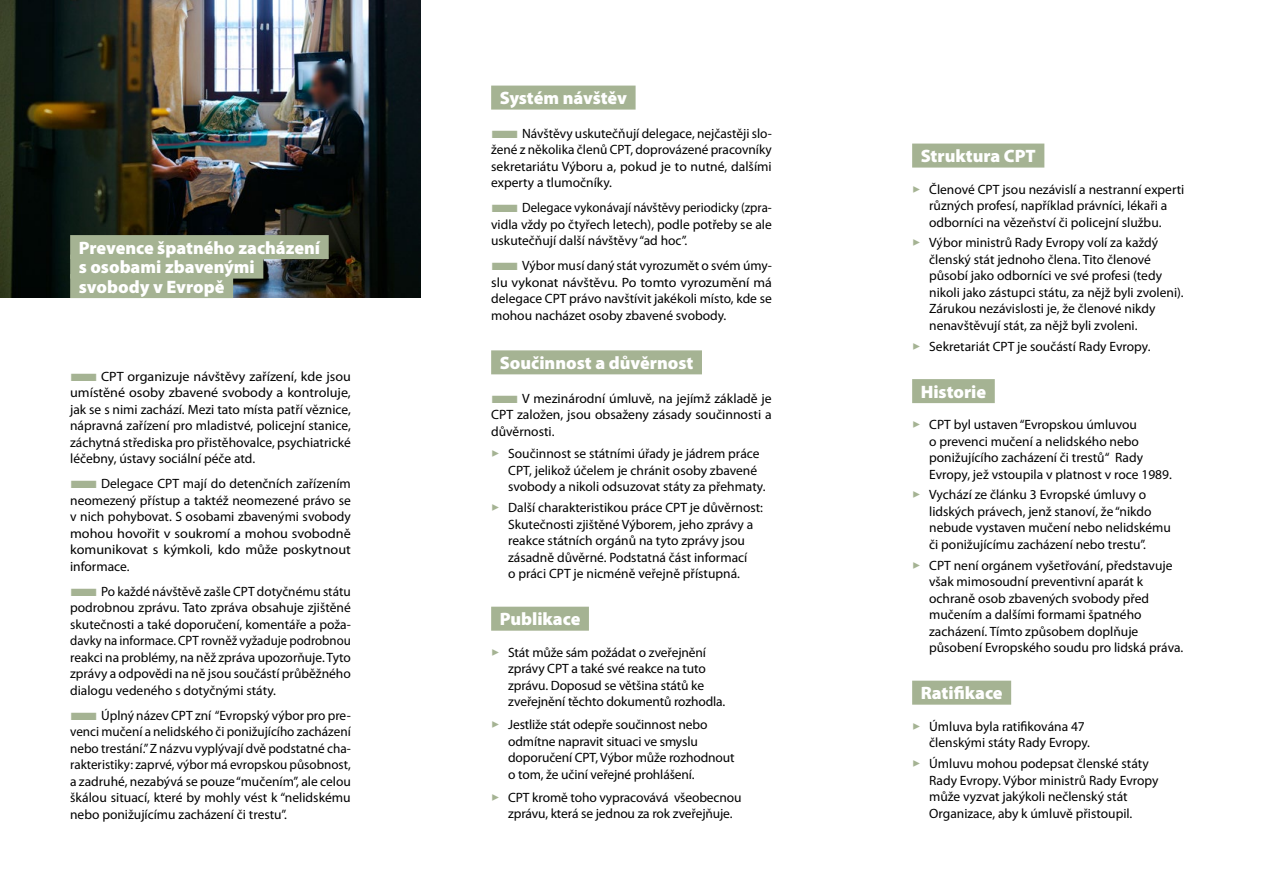
<style>
.page{position:relative;width:1263px;height:893px;background:#fff}
.page>*{position:absolute;margin:0;border:0;box-sizing:border-box;transform-origin:0 0}
.t1{font:900 18px/19.5px "Myriad Pro";color:#fff}
.t2{font:13.5px/16.5px "Myriad Pro";color:#000}
.t3{font:13.5px/16.5px "Myriad Pro";color:#000;text-align:justify;scale:1.04 1}
.t4{font:13.5px/16.5px "Myriad Pro";color:#000;text-align:justify;scale:.95 1}
.s1{color:#a5b393}
</style>
<div class="page">
<img style="left:0;top:0;width:421px;height:298px">
<div style="left:70px;top:235px;width:259px;height:24px;background:#a5b393"></div>
<div style="left:70px;top:255px;width:193px;height:24px;background:#a5b393"></div>
<div style="left:70px;top:274px;width:163px;height:24px;background:#a5b393"></div>
<div style="left:491px;top:86px;width:145px;height:24px;background:#a5b393"></div>
<div style="left:491px;top:350px;width:211px;height:24px;background:#a5b393"></div>
<div style="left:491px;top:607px;width:98px;height:24px;background:#a5b393"></div>
<div style="left:912px;top:144px;width:132px;height:24px;background:#a5b393"></div>
<div style="left:912px;top:379px;width:83px;height:24px;background:#a5b393"></div>
<div style="left:912px;top:681px;width:99px;height:24px;background:#a5b393"></div>
<h1 class="t1" style="left:79px;top:237px;width:243px">Prevence špatného zacházení s osobami zbavenými svobody v Evropě</h1>
<p class="t3" style="left:70px;top:368px;width:271px"><span class="s1">■</span>CPT organizuje návštěvy zařízení, kde jsou umístěné osoby zbavené svobody a kontroluje, jak se s nimi zachází. Mezi tato místa patří věznice, nápravná zařízení pro mladistvé, policejní stanice, záchytná střediska pro přistěhovalce, psychiatrické léčebny, ústavy sociální péče atd.</p>
<p class="t2" style="left:70px;top:475px;width:282px;text-align:justify"><span class="s1">■</span>Delegace CPT mají do detenčních zařízením neomezený přístup a taktéž neomezené právo se v nich pohybovat. S osobami zbavenými svobody mohou hovořit v soukromí a mohou svobodně komunikovat s kýmkoli, kdo může poskytnout informace.</p>
<p class="t2" style="left:70px;top:583px;width:282px;text-align:justify"><span class="s1">■</span>Po každé návštěvě zašle CPT dotyčnému státu podrobnou zprávu. Tato zpráva obsahuje zjištěné skutečnosti a také doporučení, komentáře a poža&shy;davky na informace. CPT rovněž vyžaduje podrobnou reakci na problémy, na něž zpráva upozorňuje. Tyto zprávy a odpovědi na ně jsou součástí průběžného dialogu vedeného s dotyčnými státy.</p>
<p class="t2" style="left:70px;top:707px;width:282px;text-align:justify"><span class="s1">■</span>Úplný název CPT zní “Evropský výbor pro pre&shy;venci mučení a nelidského či ponižujícího zacházení nebo trestání.” Z názvu vyplývají dvě podstatné cha&shy;rakteristiky: zaprvé, výbor má evropskou působnost, a zadruhé, nezabývá se pouze “mučením”, ale celou škálou situací, které by mohly vést k “nelidskému nebo ponižujícímu zacházení či trestu”.</p>
<h1 class="t1" style="left:500px;top:88px;width:129px">Systém návštěv</h1>
<p class="t2" style="left:491px;top:125px;width:282px;text-align:justify"><span class="s1">■</span>Návštěvy uskutečňují delegace, nejčastěji slo&shy;žené z několika členů CPT, doprovázené pracovníky sekretariátu Výboru a, pokud je to nutné, dalšími experty a tlumočníky.</p>
<p class="t4" style="left:491px;top:199px;width:297px"><span class="s1">■</span>Delegace vykonávají návštěvy periodicky (zpra&shy;vidla vždy po čtyřech letech), podle potřeby se ale uskutečňují další návštěvy “ad hoc”.</p>
<p class="t2" style="left:491px;top:257px;width:282px;text-align:justify"><span class="s1">■</span>Výbor musí daný stát vyrozumět o svém úmy&shy;slu vykonat návštěvu. Po tomto vyrozumění má delegace CPT právo navštívit jakékoli místo, kde se mohou nacházet osoby zbavené svobody.</p>
<h1 class="t1" style="left:500px;top:353px;width:195px">Součinnost a důvěrnost</h1>
<p class="t2" style="left:491px;top:390px;width:282px;text-align:justify"><span class="s1">■</span>V mezinárodní úmluvě, na jejímž základě je CPT založen, jsou obsaženy zásady součinnosti a důvěrnosti.</p>
<p class="t2" style="left:508px;top:445px;width:259px;text-indent:-17px"><span class="s1">✓</span> Součinnost se státními úřady je jádrem práce<br>CPT, jelikož účelem je chránit osoby zbavené svobody a nikoli odsuzovat státy za přehmaty.</p>
<p class="t2" style="left:491px;top:499px;width:273px;text-align:center"><span class="s1">✓</span> Další charakteristikou práce CPT je důvěrnost:<br>Skutečnosti zjištěné Výborem, jeho zprávy a reakce státních orgánů na tyto zprávy jsou zásadně důvěrné. Podstatná část informací<br>o práci CPT je nicméně veřejně přístupná.</p>
<h1 class="t1" style="left:500px;top:609px;width:82px">Publikace</h1>
<p class="t2" style="left:508px;top:644px;width:219px;text-indent:-17px"><span class="s1">✓</span> Stát může sám požádat o zveřejnění zprávy CPT a také své reakce na tuto zprávu. Doposud se většina států ke zveřejnění těchto dokumentů rozhodla.</p>
<p class="t2" style="left:508px;top:716px;width:228px;text-indent:-17px"><span class="s1">✓</span> Jestliže stát odepře součinnost nebo odmítne napravit situaci ve smyslu doporučení CPT, Výbor může rozhodnout o tom, že učiní veřejné prohlášení.</p>
<p class="t2" style="left:491px;top:788px;width:252px;text-align:center"><span class="s1">✓</span> CPT kromě toho vypracovává všeobecnou zprávu, která se jednou za rok zveřejňuje.</p>
<h1 class="t1" style="left:921px;top:146px;width:117px">Struktura CPT</h1>
<p class="t2" style="left:912px;top:181px;width:274px;text-align:center"><span class="s1">✓</span> Členové CPT jsou nezávislí a nestranní experti různých profesí, například právníci, lékaři a odborníci na vězeňství či policejní službu.</p>
<p class="t2" style="left:929px;top:234px;width:256px;text-indent:-17px"><span class="s1">✓</span> Výbor ministrů Rady Evropy volí za každý členský stát jednoho člena. Tito členové působí jako odborníci ve své profesi (tedy nikoli jako zástupci státu, za nějž byli zvoleni).<br>Zárukou nezávislosti je, že členové nikdy nenavštěvují stát, za nějž byli zvoleni.</p>
<p class="t2" style="left:912px;top:338px;width:240px"><span class="s1">✓</span> Sekretariát CPT je součástí Rady Evropy.</p>
<h1 class="t1" style="left:921px;top:381px;width:67px">Historie</h1>
<p class="t2" style="left:929px;top:416px;width:244px;text-indent:-17px"><span class="s1">✓</span> CPT byl ustaven “Evropskou úmluvou<br>o prevenci mučení a nelidského nebo ponižujícího zacházení či trestů“ Rady Evropy, jež vstoupila v platnost v roce 1989.</p>
<p class="t2" style="left:929px;top:486px;width:243px;text-indent:-17px"><span class="s1">✓</span> Vychází ze článku 3 Evropské úmluvy o lidských právech, jenž stanoví, že “nikdo nebude vystaven mučení nebo nelidskému či ponižujícímu zacházení nebo trestu”.</p>
<p class="t2" style="left:929px;top:557px;width:256px;text-indent:-17px"><span class="s1">✓</span> CPT není orgánem vyšetřování, představuje však mimosoudní preventivní aparát k ochraně osob zbavených svobody před mučením a dalšími formami špatného zacházení. Tímto způsobem doplňuje působení Evropského soudu pro lidská práva.</p>
<h1 class="t1" style="left:921px;top:683px;width:83px">Ratifikace</h1>
<p class="t2" style="left:929px;top:718px;width:162px;text-indent:-17px"><span class="s1">✓</span> Úmluva byla ratifikována 47 členskými státy Rady Evropy.</p>
<p class="t2" style="left:929px;top:755px;width:231px;text-indent:-17px"><span class="s1">✓</span> Úmluvu mohou podepsat členské státy Rady Evropy. Výbor ministrů Rady Evropy může vyzvat jakýkoli nečlenský stát Organizace, aby k úmluvě přistoupil.</p>
</div>
